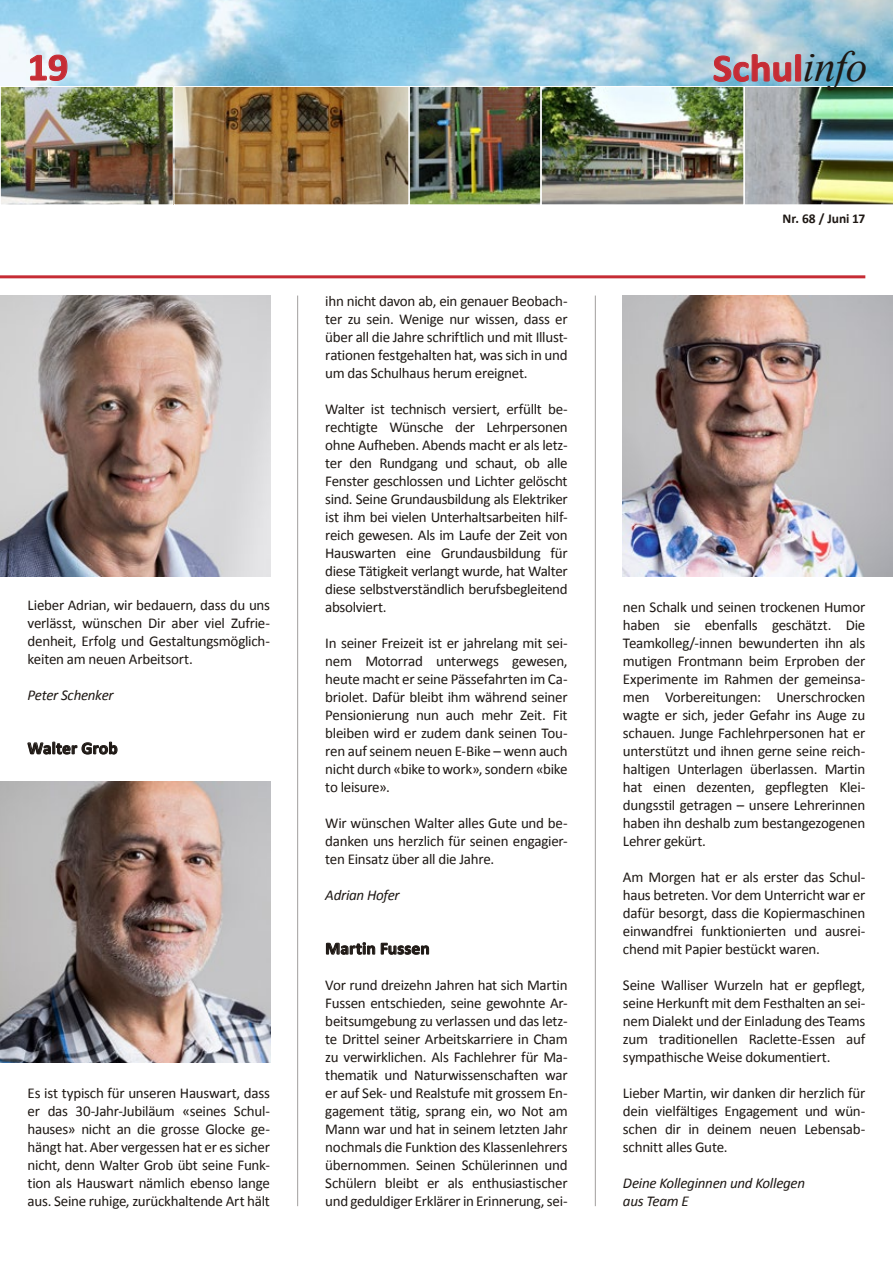
<style>
.page{position:relative;width:893px;height:1263px;background:#fff}
.page>*{position:absolute;margin:0;border:0;box-sizing:border-box;transform-origin:0 0}
.t1{font:700 38.85px "Calibri";letter-spacing:-.005em;color:#c62c35;scale:1.05 1}
.t2{font:700 17.25px "Calibri";letter-spacing:.01em;color:#1e1814}
.t3{font:15px/18px "Calibri";letter-spacing:-.02em;color:#1e1814;text-align:justify}
.t4{font:italic 15px/18px "Calibri";letter-spacing:-.02em;color:#1e1814}
.t5{font:700 13.5px "Calibri";letter-spacing:-.005em;color:#1e1814}
.s1{font-family:"Times New Roman";font-weight:400;font-style:italic;font-size:43.2px;color:#1e1814}
</style>
<div class="page">
<img style="left:0;top:85px;width:713px;height:118px">
<div style="left:0;top:86px;width:174px;height:119px;border:1px solid #fff"></div>
<div style="left:174px;top:86px;width:235px;height:119px;border:1px solid #fff"></div>
<div style="left:409px;top:86px;width:132px;height:119px;border:1px solid #fff"></div>
<div style="left:541px;top:86px;width:203px;height:119px;border:1px solid #fff"></div>
<svg style="left:0;top:0;width:893px;height:85px;background:#a1d0e7"></svg>
<svg style="left:30px;top:54px;width:38px;height:27px"></svg>
<img style="left:713px;top:54px;width:180px;height:151px">
<hr style="left:0;top:275px;width:865px;height:3px;background:#c62c35">
<svg style="left:326px;top:942px;width:49px;height:13px"></svg>
<svg style="left:381px;top:943px;width:48px;height:12px"></svg>
<hr style="left:297px;top:296px;width:1px;height:910px;background:#a19f9e">
<hr style="left:595px;top:296px;width:1px;height:910px;background:#a19f9e">
<svg style="left:28px;top:742px;width:89px;height:12px"></svg>
<img style="left:0;top:296px;width:270px;height:280px">
<img style="left:623px;top:296px;width:270px;height:280px">
<img style="left:0;top:782px;width:270px;height:280px">
<h1 class="t1" style="left:28px;top:42px;width:40px">19</h1>
<h1 class="t1" style="left:713px;top:43px;width:149px">Schul<span class="s1">info</span></h1>
<p class="t3" style="left:28px;top:596px;width:244px">Lieber Adrian, wir bedauern, dass du uns verlässt, wünschen Dir aber viel Zufrie&shy;denheit, Erfolg und Gestaltungsmöglich&shy;keiten am neuen Arbeitsort.</p>
<p class="t4" style="left:28px;top:685px;width:88px">Peter Schenker</p>
<p class="t2" style="left:28px;top:737px;width:92px">Walter Grob</p>
<p class="t3" style="left:28px;top:1084px;width:244px">Es ist typisch für unseren Hauswart, dass er das 30-Jahr-Jubiläum «seines Schul&shy;hauses» nicht an die grosse Glocke ge&shy;hängt hat. Aber vergessen hat er es sicher nicht, denn Walter Grob übt seine Funk&shy;tion als Hauswart nämlich ebenso lange aus. Seine ruhige, zurückhaltende Art hält</p>
<p class="t3" style="left:325px;top:292px;width:244px">ihn nicht davon ab, ein genauer Beobach&shy;ter zu sein. Wenige nur wissen, dass er über all die Jahre schriftlich und mit Illust&shy;rationen festgehalten hat, was sich in und um das Schulhaus herum ereignet.</p>
<p class="t3" style="left:325px;top:400px;width:244px">Walter ist technisch versiert, erfüllt be&shy;rechtigte Wünsche der Lehrpersonen ohne Aufheben. Abends macht er als letz&shy;ter den Rundgang und schaut, ob alle Fenster geschlossen und Lichter gelöscht sind. Seine Grundausbildung als Elektriker ist ihm bei vielen Unterhaltsarbeiten hilf&shy;reich gewesen. Als im Laufe der Zeit von Hauswarten eine Grundausbildung für diese Tätigkeit verlangt wurde, hat Walter diese selbstverständlich berufsbegleitend absolviert.</p>
<p class="t3" style="left:325px;top:634px;width:244px">In seiner Freizeit ist er jahrelang mit sei&shy;nem Motorrad unterwegs gewesen, heute macht er seine Pässefahrten im Ca&shy;briolet. Dafür bleibt ihm während seiner Pensionierung nun auch mehr Zeit. Fit bleiben wird er zudem dank seinen Tou&shy;ren auf seinem neuen E-Bike – wenn auch nicht durch «bike to work», sondern «bike to leisure».</p>
<p class="t3" style="left:325px;top:814px;width:244px">Wir wünschen Walter alles Gute und be&shy;danken uns herzlich für seinen engagier&shy;ten Einsatz über all die Jahre.</p>
<p class="t4" style="left:325px;top:885px;width:76px">Adrian Hofer</p>
<p class="t2" style="left:325px;top:937px;width:106px">Martin Fussen</p>
<p class="t3" style="left:325px;top:976px;width:244px">Vor rund dreizehn Jahren hat sich Martin Fussen entschieden, seine gewohnte Ar&shy;beitsumgebung zu verlassen und das letz&shy;te Drittel seiner Arbeitskarriere in Cham zu verwirklichen. Als Fachlehrer für Ma&shy;thematik und Naturwissenschaften war er auf Sek- und Realstufe mit grossem En&shy;gagement tätig, sprang ein, wo Not am Mann war und hat in seinem letzten Jahr nochmals die Funktion des Klassenlehrers übernommen. Seinen Schülerinnen und Schülern bleibt er als enthusiastischer und geduldiger Erklärer in Erinnerung, sei-</p>
<p class="t5" style="left:783px;top:210px;width:84px">Nr. 68 / Juni 17</p>
<p class="t3" style="left:623px;top:598px;width:244px">nen Schalk und seinen trockenen Humor haben sie ebenfalls geschätzt. Die Teamkolleg/-innen bewunderten ihn als mutigen Frontmann beim Erproben der Experimente im Rahmen der gemeinsa&shy;men Vorbereitungen: Unerschrocken wagte er sich, jeder Gefahr ins Auge zu schauen. Junge Fachlehrpersonen hat er unterstützt und ihnen gerne seine reich&shy;haltigen Unterlagen überlassen. Martin hat einen dezenten, gepflegten Klei&shy;dungsstil getragen – unsere Lehrerinnen haben ihn deshalb zum bestangezogenen Lehrer gekürt.</p>
<p class="t3" style="left:623px;top:868px;width:244px">Am Morgen hat er als erster das Schul&shy;haus betreten. Vor dem Unterricht war er dafür besorgt, dass die Kopiermaschinen einwandfrei funktionierten und ausrei&shy;chend mit Papier bestückt waren.</p>
<p class="t3" style="left:623px;top:976px;width:244px">Seine Walliser Wurzeln hat er gepflegt, seine Herkunft mit dem Festhalten an sei&shy;nem Dialekt und der Einladung des Teams zum traditionellen Raclette-Essen auf sympathische Weise dokumentiert.</p>
<p class="t3" style="left:623px;top:1084px;width:244px">Lieber Martin, wir danken dir herzlich für dein vielfältiges Engagement und wün&shy;schen dir in deinem neuen Lebensab&shy;schnitt alles Gute.</p>
<p class="t4" style="left:623px;top:1173px;width:184px">Deine Kolleginnen und Kollegen aus Team E</p>
</div>
